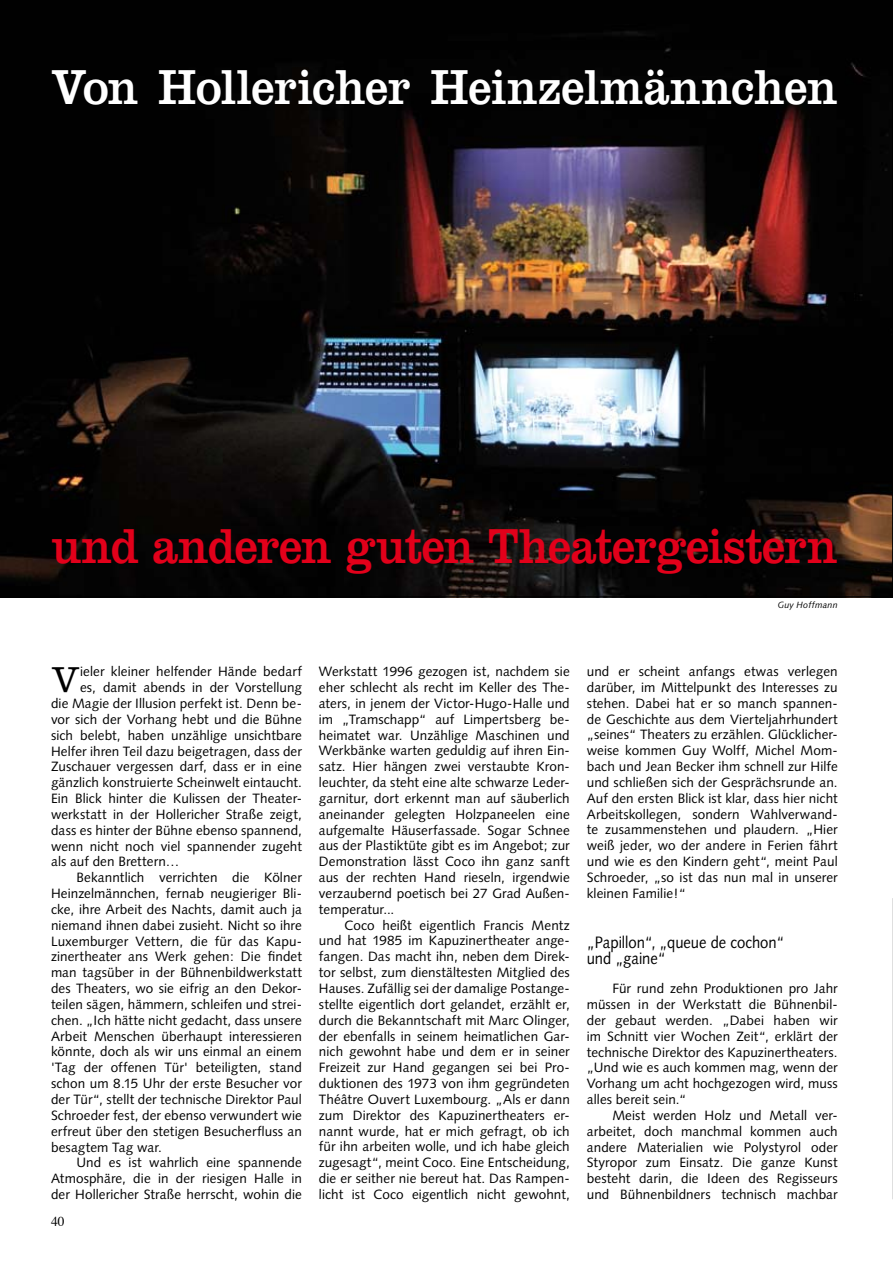
<style>
.page{position:relative;width:893px;height:1263px;background:#fff}
.page>*{position:absolute;margin:0;border:0;box-sizing:border-box;transform-origin:0 0}
.t1{font:51px "Clarendon";letter-spacing:-.02em;color:#e2001a;scale:.9 1}
.t2{font:51px "Clarendon";letter-spacing:-.005em;color:#fff;scale:.9 1}
.t3{font:300 37.35px "Clarendon";color:#000}
.t4{font:16.5px/15.9px "Syntax";color:#000;scale:.9 1}
.t5{font:13.5px/15.9px "Syntax";letter-spacing:.005em;color:#000;text-align:justify}
.t6{font:13.5px "Times";color:#000}
.t7{font:italic 9px "Syntax";letter-spacing:.025em;color:#000}
</style>
<div class="page">
<img style="left:0;top:0;width:893px;height:597px">
<svg style="left:892px;top:898px;width:1px;height:301px"></svg>
<h1 class="t2" style="left:51px;top:57px;width:876px">Von Hollericher Heinzelmännchen</h1>
<h1 class="t1" style="left:51px;top:516px;width:876px">und anderen guten Theatergeistern</h1>
<p class="t7" style="left:778px;top:600px;width:62px">Guy Hoffmann</p>
<h2 class="t3" style="left:51px;top:658px;width:31px">V</h2>
<p class="t5" style="left:80px;top:664px;width:223px">ieler kleiner helfender Hände bedarf</p>
<p class="t5" style="left:80px;top:680px;width:223px">es, damit abends in der Vorstellung</p>
<p class="t5" style="left:51px;top:695px;width:252px">die Magie der Illusion perfekt ist. Denn be-</p>
<p class="t5" style="left:51px;top:711px;width:252px">vor sich der Vorhang hebt und die Bühne</p>
<p class="t5" style="left:51px;top:727px;width:252px">sich belebt, haben unzählige unsichtbare</p>
<p class="t5" style="left:51px;top:743px;width:252px">Helfer ihren Teil dazu beigetragen, dass der</p>
<p class="t5" style="left:51px;top:759px;width:252px">Zuschauer vergessen darf, dass er in eine</p>
<p class="t5" style="left:51px;top:775px;width:252px">gänzlich konstruierte Scheinwelt eintaucht.</p>
<p class="t5" style="left:51px;top:790px;width:252px">Ein Blick hinter die Kulissen der Theater-</p>
<p class="t5" style="left:51px;top:806px;width:252px">werkstatt in der Hollericher Straße zeigt,</p>
<p class="t5" style="left:51px;top:822px;width:252px">dass es hinter der Bühne ebenso spannend,</p>
<p class="t5" style="left:51px;top:838px;width:252px">wenn nicht noch viel spannender zugeht</p>
<p class="t5" style="left:51px;top:854px;width:130px">als auf den Brettern…</p>
<p class="t5" style="left:77px;top:870px;width:227px">Bekanntlich verrichten die Kölner</p>
<p class="t5" style="left:51px;top:885px;width:252px">Heinzelmännchen, fernab neugieriger Bli-</p>
<p class="t5" style="left:51px;top:901px;width:252px">cke, ihre Arbeit des Nachts, damit auch ja</p>
<p class="t5" style="left:51px;top:917px;width:252px">niemand ihnen dabei zusieht. Nicht so ihre</p>
<p class="t5" style="left:51px;top:933px;width:252px">Luxemburger Vettern, die für das Kapu-</p>
<p class="t5" style="left:51px;top:949px;width:252px">zinertheater ans Werk gehen: Die findet</p>
<p class="t5" style="left:51px;top:965px;width:252px">man tagsüber in der Bühnenbildwerkstatt</p>
<p class="t5" style="left:51px;top:980px;width:252px">des Theaters, wo sie eifrig an den Dekor-</p>
<p class="t5" style="left:51px;top:996px;width:252px">teilen sägen, hämmern, schleifen und strei-</p>
<p class="t5" style="left:51px;top:1012px;width:252px">chen. „Ich hätte nicht gedacht, dass unsere</p>
<p class="t5" style="left:51px;top:1028px;width:252px">Arbeit Menschen überhaupt interessieren</p>
<p class="t5" style="left:51px;top:1044px;width:252px">könnte, doch als wir uns einmal an einem</p>
<p class="t5" style="left:51px;top:1060px;width:252px">'Tag der offenen Tür' beteiligten, stand</p>
<p class="t5" style="left:51px;top:1075px;width:252px">schon um 8.15 Uhr der erste Besucher vor</p>
<p class="t5" style="left:51px;top:1091px;width:252px">der Tür“, stellt der technische Direktor Paul</p>
<p class="t5" style="left:51px;top:1107px;width:252px">Schroeder fest, der ebenso verwundert wie</p>
<p class="t5" style="left:51px;top:1123px;width:252px">erfreut über den stetigen Besucherfluss an</p>
<p class="t5" style="left:51px;top:1139px;width:112px">besagtem Tag war.</p>
<p class="t5" style="left:77px;top:1155px;width:227px">Und es ist wahrlich eine spannende</p>
<p class="t5" style="left:51px;top:1170px;width:252px">Atmosphäre, die in der riesigen Halle in</p>
<p class="t5" style="left:51px;top:1186px;width:252px">der Hollericher Straße herrscht, wohin die</p>
<p class="t6" style="left:51px;top:1209px;width:15px">40</p>
<p class="t5" style="left:319px;top:664px;width:252px">Werkstatt 1996 gezogen ist, nachdem sie eher schlecht als recht im Keller des The&shy;aters, in jenem der Victor-Hugo-Halle und im „Tramschapp“ auf Limpertsberg be&shy;heimatet war. Unzählige Maschinen und Werkbänke warten geduldig auf ihren Ein&shy;satz. Hier hängen zwei verstaubte Kron&shy;leuchter, da steht eine alte schwarze Leder&shy;garnitur, dort erkennt man auf säuberlich aneinander gelegten Holzpaneelen eine aufgemalte Häuserfassade. Sogar Schnee aus der Plastiktüte gibt es im Angebot; zur Demonstration lässt Coco ihn ganz sanft aus der rechten Hand rieseln, irgendwie verzaubernd poetisch bei 27 Grad Außen&shy;temperatur...</p>
<p class="t5" style="left:319px;top:917px;width:252px;text-indent:26px">Coco heißt eigentlich Francis Mentz und hat 1985 im Kapuzinertheater ange&shy;fangen. Das macht ihn, neben dem Direk&shy;tor selbst, zum dienstältesten Mitglied des Hauses. Zufällig sei der damalige Postange&shy;stellte eigentlich dort gelandet, erzählt er, durch die Bekanntschaft mit Marc Olinger, der ebenfalls in seinem heimatlichen Gar&shy;nich gewohnt habe und dem er in seiner Freizeit zur Hand gegangen sei bei Pro&shy;duktionen des 1973 von ihm gegründeten Théâtre Ouvert Luxembourg. „Als er dann zum Direktor des Kapuzinertheaters er&shy;nannt wurde, hat er mich gefragt, ob ich für ihn arbeiten wolle, und ich habe gleich zugesagt“, meint Coco. Eine Entscheidung, die er seither nie bereut hat. Das Rampen&shy;licht ist Coco eigentlich nicht gewohnt,</p>
<p class="t5" style="left:587px;top:663px;width:252px">und er scheint anfangs etwas verlegen darüber, im Mittelpunkt des Interesses zu stehen. Dabei hat er so manch spannen&shy;de Geschichte aus dem Vierteljahrhundert „seines“ Theaters zu erzählen. Glücklicher&shy;weise kommen Guy Wolff, Michel Mom&shy;bach und Jean Becker ihm schnell zur Hilfe und schließen sich der Gesprächsrunde an.<br>Auf den ersten Blick ist klar, dass hier nicht Arbeitskollegen, sondern Wahlverwand&shy;te zusammenstehen und plaudern. „Hier weiß jeder, wo der andere in Ferien fährt und wie es den Kindern geht“, meint Paul Schroeder, „so ist das nun mal in unserer kleinen Familie!“</p>
<p class="t4" style="left:587px;top:934px;width:221px">„Papillon“, „queue de cochon“ und „gaine“</p>
<p class="t5" style="left:587px;top:981px;width:252px;text-indent:26px">Für rund zehn Produktionen pro Jahr müssen in der Werkstatt die Bühnenbil&shy;der gebaut werden. „Dabei haben wir im Schnitt vier Wochen Zeit“, erklärt der technische Direktor des Kapuzinertheaters. „Und wie es auch kommen mag, wenn der Vorhang um acht hochgezogen wird, muss alles bereit sein.“</p>
<p class="t5" style="left:587px;top:1107px;width:252px;text-indent:26px">Meist werden Holz und Metall ver&shy;arbeitet, doch manchmal kommen auch andere Materialien wie Polystyrol oder Styropor zum Einsatz. Die ganze Kunst besteht darin, die Ideen des Regisseurs und Bühnenbildners technisch machbar</p>
</div>
